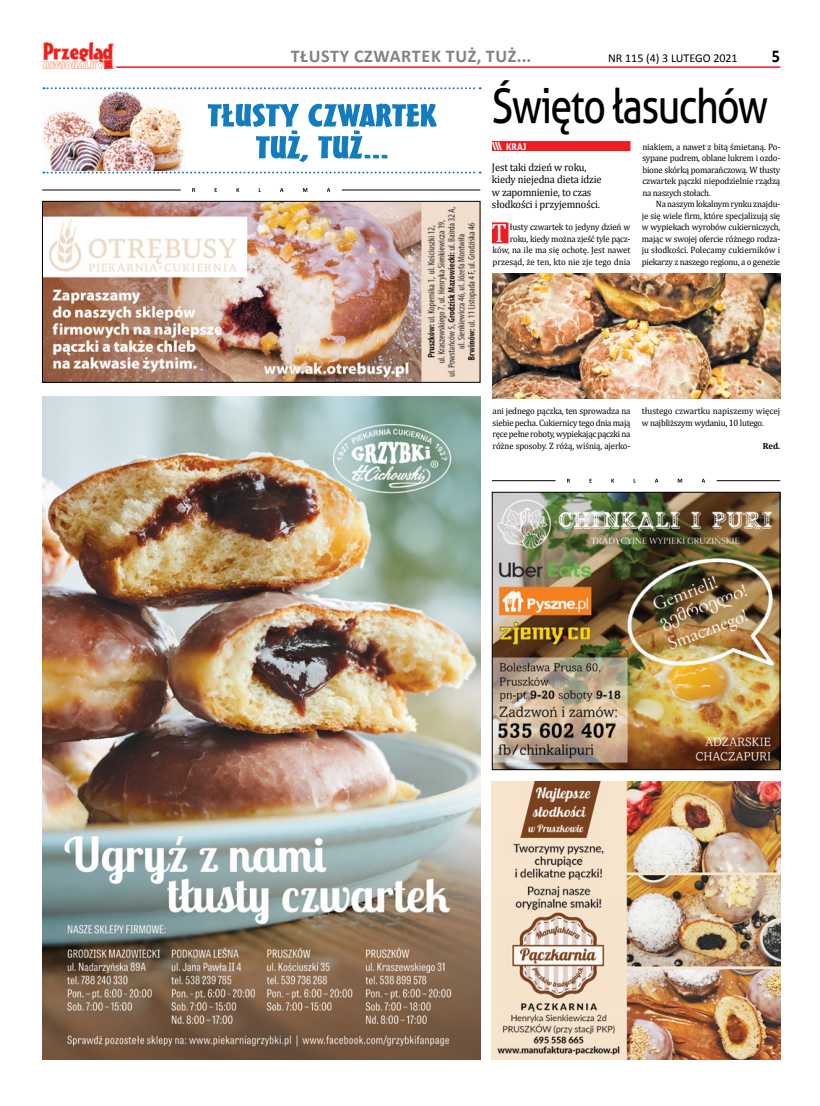
<style>
.page{position:relative;width:820px;height:1106px;background:#fff}
.page>*{position:absolute;margin:0;border:0;box-sizing:border-box;transform-origin:0 0}
.t1{font:48px "Aller";letter-spacing:-.04em;color:#000;scale:.82 1}
.t2{font:26.5px "Cambria";color:#fff;scale:.96 1}
.t3{font:700 18px "Calibri";letter-spacing:.04em;color:#808285}
.t4{font:700 18px "Calibri";color:#000;scale:.9 1}
.t5{font:12px "Calibri";color:#000}
.t6{font:11px/12.5px "Cambria";letter-spacing:-.015em;color:#000;scale:.95 1}
.t7{font:9.2px/11.5px "Cambria";letter-spacing:-.015em;color:#000;text-align:justify;scale:.96 1}
.t8{font:700 9.2px "Aller";color:#fff;scale:.96 1}
.t9{font:700 9px "Cambria";color:#000;scale:.96 1}
.s1{font-size:11px}
</style>
<div class="page">
<hr style="left:116px;top:66px;width:664px;height:2px;background:#ed1d24">
<img style="left:43px;top:42px;width:70px;height:28px">
<img style="left:492px;top:782px;width:288px;height:277px">
<img style="left:44px;top:203px;width:434px;height:177px">
<div style="left:42px;top:201px;width:438px;height:181px;border:1px solid #000"></div>
<img style="left:494px;top:494px;width:284px;height:274px">
<div style="left:492px;top:492px;width:288px;height:278px;border:1px solid #000"></div>
<img style="left:43px;top:87px;width:142px;height:84px">
<svg style="left:208px;top:103px;width:229px;height:59px"></svg>
<img style="left:42px;top:396px;width:438px;height:663px">
<svg style="left:192px;top:188px;width:138px;height:4px"></svg>
<hr style="left:42px;top:190px;width:139px;height:1px;background:#000">
<hr style="left:342px;top:190px;width:138px;height:1px;background:#000">
<svg style="left:567px;top:479px;width:137px;height:3px"></svg>
<hr style="left:492px;top:480px;width:63px;height:1px;background:#000">
<hr style="left:716px;top:480px;width:64px;height:1px;background:#000">
<div style="left:492px;top:141px;width:138px;height:10px;background:#ed1d24"></div>
<div style="left:492px;top:222px;width:16px;height:21px;background:#ed1d24"></div>
<img style="left:492px;top:274px;width:288px;height:124px">
<svg style="left:44px;top:87px;width:436px;height:2px"></svg>
<svg style="left:44px;top:171px;width:436px;height:2px"></svg>
<h3 class="t3" style="left:290px;top:45px;width:242px">TŁUSTY CZWARTEK TUŻ, TUŻ...</h3>
<h3 class="t5" style="left:608px;top:51px;width:131px">NR 115 (4) 3 LUTEGO 2021</h3>
<h3 class="t4" style="left:771px;top:45px;width:11px">5</h3>
<h1 class="t1" style="left:492px;top:76px;width:338px">Święto łasuchów</h1>
<p class="t8" style="left:492px;top:141px;width:37px"><span class="s1">\\\</span> KRAJ</p>
<p class="t6" style="left:492px;top:160px;width:117px">Jest taki dzień w roku, kiedy niejedna dieta idzie w zapomnienie, to czas słodkości i przyjemności.</p>
<h2 class="t2" style="left:491px;top:217px;width:17px">T</h2>
<p class="t7" style="left:492px;top:221px;width:145px;text-align:right">łusty czwartek to jedyny dzień w roku, kiedy można zjeść tyle pącz&shy;ków, na ile ma się ochotę. Jest nawet przesąd, że ten, kto nie zje tego dnia</p>
<p class="t7" style="left:642px;top:141px;width:145px">niakiem, a nawet z bitą śmietaną. Po&shy;sypane pudrem, oblane lukrem i ozdo&shy;bione skórką pomarańczową. W tłusty czwartek pączki niepodzielnie rządzą na naszych stołach.</p>
<p class="t7" style="left:641px;top:198px;width:146px;text-indent:14px">Na naszym lokalnym rynku znajdu&shy;je się wiele firm, które specjalizują się w wypiekach wyrobów cukierniczych, mając w swojej ofercie różnego rodza&shy;ju słodkości. Polecamy cukierników i piekarzy z naszego regionu, a o genezie</p>
<p class="t7" style="left:492px;top:405px;width:145px">ani jednego pączka, ten sprowadza na siebie pecha. Cukiernicy tego dnia mają ręce pełne roboty, wypiekając pączki na różne sposoby. Z różą, wiśnią, ajerko-</p>
<p class="t7" style="left:641px;top:405px;width:146px">tłustego czwartku napiszemy więcej w najbliższym wydaniu, 10 lutego.</p>
<p class="t9" style="left:762px;top:439px;width:20px">Red.</p>
</div>
